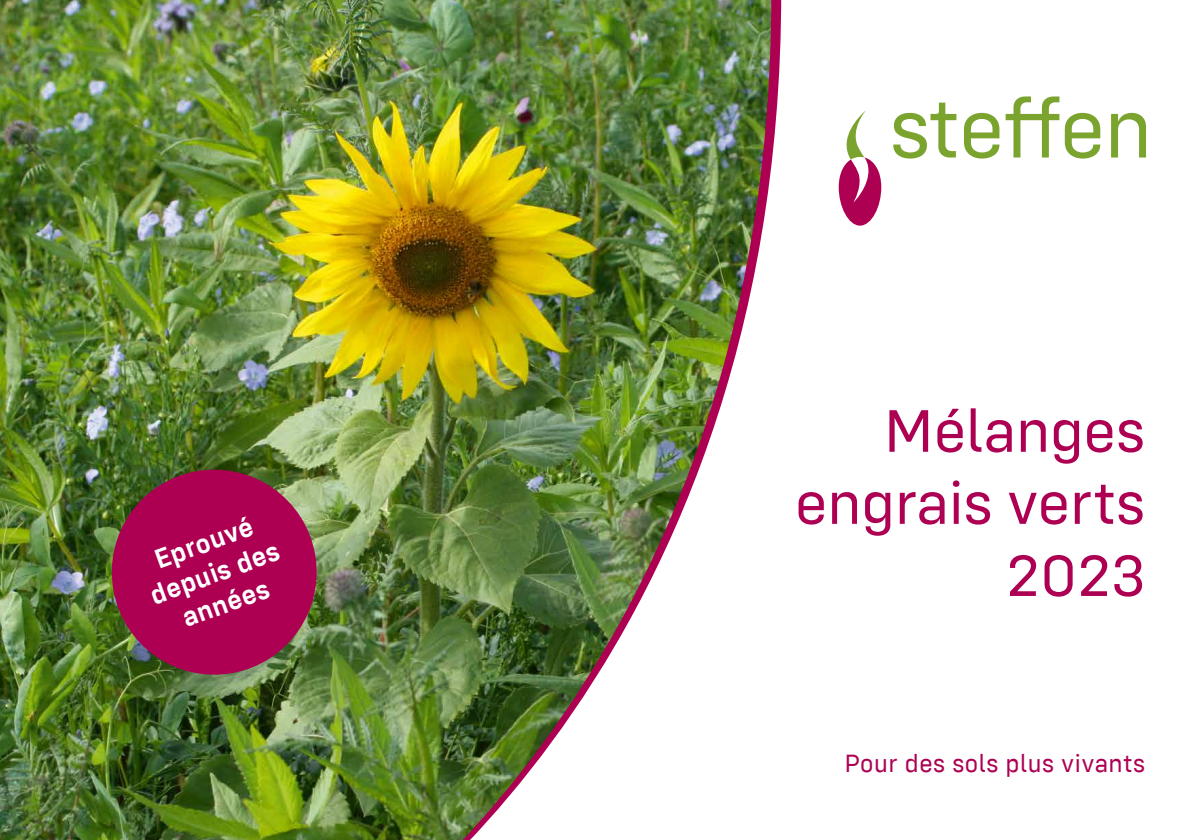
<style>
.page{position:relative;width:1191px;height:840px;background:#fff}
.page>*{position:absolute;margin:0;border:0;box-sizing:border-box;transform-origin:0 0}
.t1{font:62px/72px "Config";color:#ad0053;text-align:right}
.t2{font:60px "Config";color:#ad0053}
.t3{font:600 28px/32px "Config";color:#fff;text-align:center}
.t4{font:25.8px "Config";letter-spacing:.02em;color:#ad0053}
</style>
<div class="page">
<img style="left:0;top:0;width:312px;height:839px">
<img style="left:322px;top:0;width:824px;height:839px">
<svg style="left:838px;top:110px;width:43px;height:115px"></svg>
<svg style="left:893px;top:102px;width:63px;height:56px"></svg>
<svg style="left:964px;top:113px;width:35px;height:45px"></svg>
<svg style="left:1005px;top:96px;width:95px;height:62px"></svg>
<svg style="left:1111px;top:113px;width:35px;height:44px"></svg>
<svg style="left:104px;top:461px;width:221px;height:221px;background:#91274a"></svg>
<p class="t3" style="left:135px;top:550px;width:137px;rotate:-20deg">Eprouvé depuis des années</p>
<h1 class="t1" style="left:795px;top:394px;width:351px">Mélanges engrais verts</h1>
<h2 class="t2" style="left:1006px;top:540px;width:141px">2023</h2>
<p class="t4" style="left:844px;top:747px;width:302px">Pour des sols plus vivants</p>
</div>
